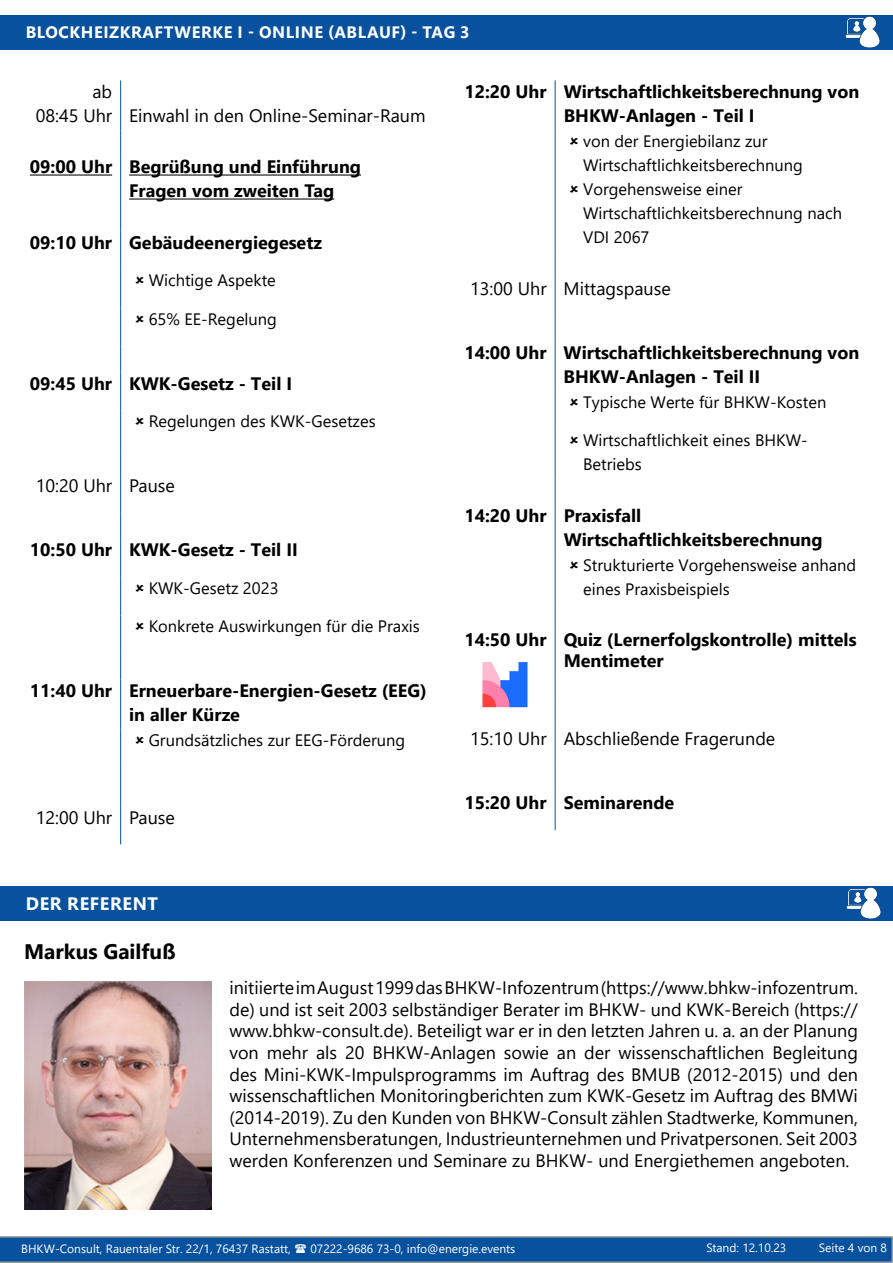
<style>
.page{position:relative;width:893px;height:1263px;background:#fff}
.page>*{position:absolute;margin:0;border:0;box-sizing:border-box;transform-origin:0 0}
.t1{font:700 21px "Segoe UI";color:#000}
.t2{font:18px/21.6px "Segoe UI";color:#000}
.t3{font:700 18px/24px "Segoe UI";color:#000}
.t4{font:700 18px "Segoe UI";letter-spacing:.035em;color:#fff}
.t5{font:16.5px/24.2px "Segoe UI";color:#000}
.t6{font:700 16.5px "Segoe UI";letter-spacing:.035em;color:#fff}
.t7{font:12px "Segoe UI";color:#fff}
</style>
<div class="page">
<hr style="left:120px;top:80px;width:1px;height:50px;background:#08519e">
<svg style="left:120px;top:130px;width:1px;height:26px"></svg>
<hr style="left:120px;top:156px;width:1px;height:50px;background:#08519e">
<svg style="left:120px;top:206px;width:1px;height:26px"></svg>
<hr style="left:120px;top:232px;width:1px;height:38px;background:#08519e">
<hr style="left:120px;top:270px;width:1px;height:38px;background:#08519e">
<hr style="left:120px;top:308px;width:1px;height:39px;background:#08519e">
<svg style="left:120px;top:347px;width:1px;height:25px"></svg>
<hr style="left:120px;top:372px;width:1px;height:39px;background:#08519e">
<hr style="left:120px;top:411px;width:1px;height:38px;background:#08519e">
<svg style="left:120px;top:449px;width:1px;height:26px"></svg>
<hr style="left:120px;top:475px;width:1px;height:38px;background:#08519e">
<svg style="left:120px;top:513px;width:1px;height:26px"></svg>
<hr style="left:120px;top:539px;width:1px;height:38px;background:#08519e">
<hr style="left:120px;top:577px;width:1px;height:39px;background:#08519e">
<hr style="left:120px;top:616px;width:1px;height:38px;background:#08519e">
<svg style="left:120px;top:654px;width:1px;height:26px"></svg>
<hr style="left:120px;top:680px;width:1px;height:50px;background:#08519e">
<hr style="left:120px;top:730px;width:1px;height:38px;background:#08519e">
<hr style="left:120px;top:768px;width:1px;height:38px;background:#08519e">
<hr style="left:120px;top:806px;width:1px;height:38px;background:#08519e">
<hr style="left:30px;top:174px;width:82px;height:2px;background:#000">
<hr style="left:129px;top:174px;width:232px;height:2px;background:#000">
<hr style="left:129px;top:198px;width:205px;height:2px;background:#000">
<hr style="left:555px;top:80px;width:1px;height:50px;background:#08519e">
<hr style="left:555px;top:130px;width:1px;height:49px;background:#08519e">
<hr style="left:555px;top:179px;width:1px;height:73px;background:#08519e">
<svg style="left:555px;top:252px;width:1px;height:26px"></svg>
<hr style="left:555px;top:278px;width:1px;height:38px;background:#08519e">
<svg style="left:555px;top:316px;width:1px;height:26px"></svg>
<hr style="left:555px;top:342px;width:1px;height:50px;background:#08519e">
<hr style="left:555px;top:392px;width:1px;height:38px;background:#08519e">
<hr style="left:555px;top:430px;width:1px;height:49px;background:#08519e">
<svg style="left:555px;top:479px;width:1px;height:26px"></svg>
<hr style="left:555px;top:505px;width:1px;height:49px;background:#08519e">
<hr style="left:555px;top:554px;width:1px;height:49px;background:#08519e">
<svg style="left:555px;top:603px;width:1px;height:26px"></svg>
<hr style="left:555px;top:629px;width:1px;height:47px;background:#08519e">
<svg style="left:555px;top:676px;width:1px;height:52px"></svg>
<hr style="left:555px;top:728px;width:1px;height:38px;background:#08519e">
<svg style="left:555px;top:766px;width:1px;height:26px"></svg>
<hr style="left:555px;top:792px;width:1px;height:38px;background:#08519e">
<div style="left:0;top:15px;width:893px;height:34px;background:#08519e"></div>
<img style="left:842px;top:16px;width:43px;height:34px">
<img style="left:482px;top:662px;width:46px;height:46px">
<img style="left:24px;top:981px;width:187px;height:228px">
<div style="left:0;top:886px;width:893px;height:34px;background:#08519e"></div>
<img style="left:842px;top:887px;width:43px;height:34px">
<svg style="left:0;top:1236px;width:893px;height:27px;background:#19599e"></svg>
<p class="t6" style="left:26px;top:17px;width:445px">BLOCKHEIZKRAFTWERKE I - ONLINE (ABLAUF) - TAG 3</p>
<p class="t2" style="left:36px;top:78px;width:391px;line-height:24px;text-indent:57px">ab<br>08:45 Uhr Einwahl in den Online-Seminar-Raum</p>
<p class="t3" style="left:129px;top:154px;width:233px;text-indent:-99px">09:00 Uhr Begrüßung und Einführung<br>Fragen vom zweiten Tag</p>
<p class="t3" style="left:30px;top:229px;width:294px">09:10 Uhr Gebäudeenergiegesetz</p>
<p class="t5" style="left:149px;top:267px;width:129px">Wichtige Aspekte</p>
<p class="t5" style="left:149px;top:305px;width:130px">65% EE-Regelung</p>
<p class="t3" style="left:30px;top:370px;width:264px">09:45 Uhr KWK-Gesetz - Teil I</p>
<p class="t5" style="left:149px;top:408px;width:228px">Regelungen des KWK-Gesetzes</p>
<p class="t2" style="left:36px;top:473px;width:141px">10:20 Uhr Pause</p>
<p class="t3" style="left:30px;top:537px;width:269px">10:50 Uhr KWK-Gesetz - Teil II</p>
<p class="t5" style="left:149px;top:574px;width:131px">KWK-Gesetz 2023</p>
<p class="t5" style="left:149px;top:612px;width:273px">Konkrete Auswirkungen für die Praxis</p>
<p class="t3" style="left:129px;top:677px;width:299px;text-indent:-99px">11:40 Uhr Erneuerbare-Energien-Gesetz (EEG) in aller Kürze</p>
<p class="t5" style="left:149px;top:726px;width:258px">Grundsätzliches zur EEG-Förderung</p>
<p class="t2" style="left:36px;top:805px;width:141px">12:00 Uhr Pause</p>
<p class="t4" style="left:26px;top:886px;width:134px">DER REFERENT</p>
<p class="t1" style="left:24px;top:931px;width:153px">Markus Gailfuß</p>
<p class="t3" style="left:464px;top:78px;width:396px;text-align:center">12:20 Uhr Wirtschaftlichkeitsberechnung von<br>BHKW-Anlagen - Teil I</p>
<p class="t5" style="left:583px;top:127px;width:260px">von der Energiebilanz zur<br>Wirtschaftlichkeitsberechnung<br>Vorgehensweise einer<br>Wirtschaftlichkeitsberechnung nach<br>VDI 2067</p>
<p class="t2" style="left:470px;top:276px;width:202px">13:00 Uhr Mittagspause</p>
<p class="t3" style="left:464px;top:339px;width:396px;text-align:center">14:00 Uhr Wirtschaftlichkeitsberechnung von<br>BHKW-Anlagen - Teil II</p>
<p class="t5" style="left:583px;top:388px;width:245px">Typische Werte für BHKW-Kosten</p>
<p class="t5" style="left:583px;top:427px;width:226px">Wirtschaftlichkeit eines BHKW-<br>Betriebs</p>
<p class="t3" style="left:564px;top:502px;width:260px;text-indent:-99px">14:20 Uhr Praxisfall<br>Wirtschaftlichkeitsberechnung</p>
<p class="t5" style="left:583px;top:551px;width:274px">Strukturierte Vorgehensweise anhand eines Praxisbeispiels</p>
<p class="t3" style="left:564px;top:628px;width:294px;line-height:21px;text-indent:-99px">14:50 Uhr Quiz (Lernerfolgskontrolle) mittels<br>Mentimeter</p>
<p class="t2" style="left:470px;top:726px;width:307px">15:10 Uhr Abschließende Fragerunde</p>
<p class="t3" style="left:464px;top:789px;width:211px">15:20 Uhr Seminarende</p>
<p class="t2" style="left:229px;top:975px;width:630px;text-align:justify">initiierte im August 1999 das BHKW-Infozentrum (https://www.bhkw-infozentrum. de) und ist seit 2003 selbständiger Berater im BHKW- und KWK-Bereich (https:// www.bhkw-consult.de). Beteiligt war er in den letzten Jahren u. a. an der Planung von mehr als 20 BHKW-Anlagen sowie an der wissenschaftlichen Begleitung des Mini-KWK-Impulsprogramms im Auftrag des BMUB (2012-2015) und den wissenschaftlichen Monitoringberichten zum KWK-Gesetz im Auftrag des BMWi (2014-2019). Zu den Kunden von BHKW-Consult zählen Stadtwerke, Kommunen, Unternehmensberatungen, Industrieunternehmen und Privatpersonen. Seit 2003 werden Konferenzen und Seminare zu BHKW- und Energiethemen angeboten.</p>
<p class="t7" style="left:21px;top:1237px;width:271px">BHKW-Consult, Rauentaler Str. 22/1, 76437 Rastatt,</p>
<p class="t7" style="left:310px;top:1237px;width:206px">07222-9686 73-0, info@energie.events</p>
<p class="t7" style="left:706px;top:1237px;width:81px">Stand: 12.10.23</p>
<p class="t7" style="left:819px;top:1237px;width:70px">Seite 4 von 8</p>
</div>
